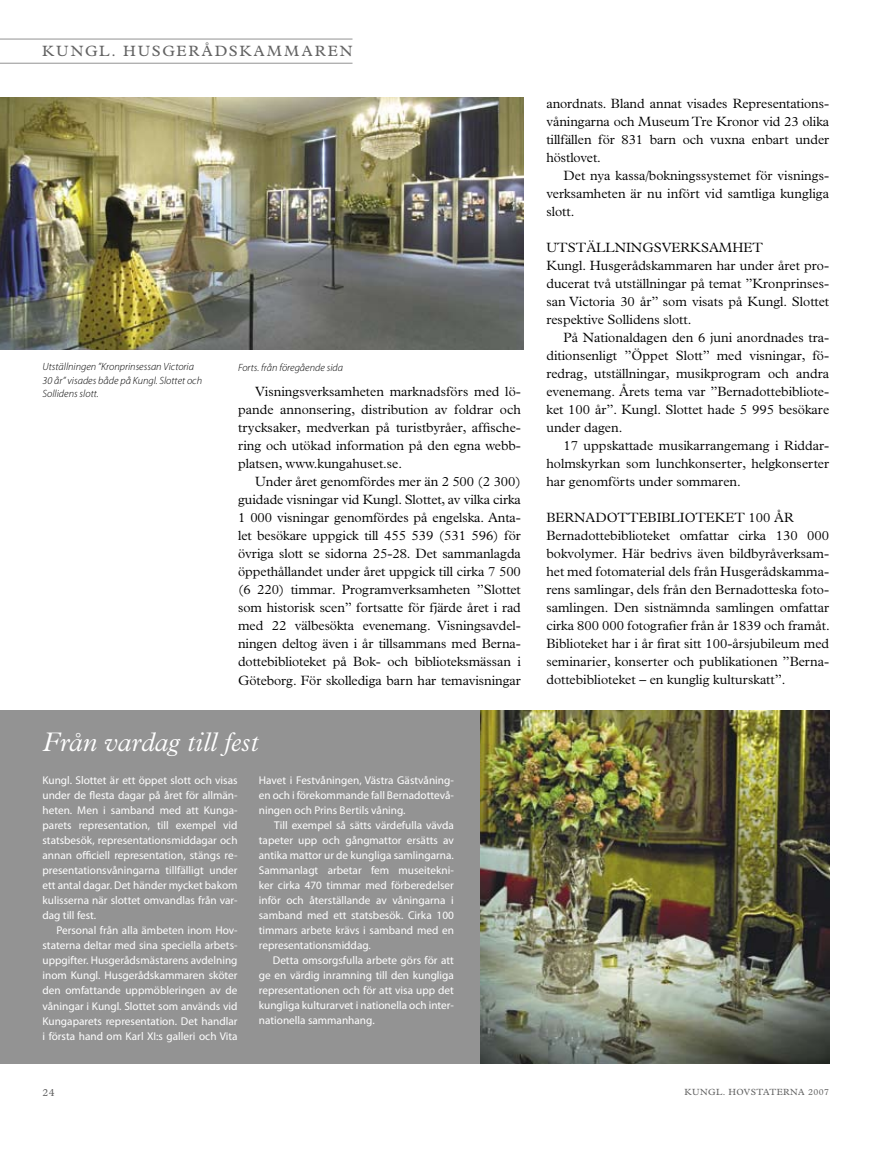
<style>
.page{position:relative;width:893px;height:1149px;background:#fff}
.page>*{position:absolute;margin:0;border:0;box-sizing:border-box;transform-origin:0 0}
.t1{font:italic 300 27px "Plantin";color:#fff}
.t2{font:15px "Plantin";letter-spacing:.125em;color:#636363}
.t3{font:300 13.5px/18px "Plantin";color:#000;text-align:justify}
.t4{font:11.25px/15px "Myriad Pro";color:#fff;text-align:justify}
.t5{font:italic 300 10.5px/13.5px "Myriad Pro";color:#000}
.t6{font:10.5px "Plantin";color:#636363}
.t7{font:9px "Plantin";letter-spacing:.05em;color:#636363}
</style>
<div class="page">
<div style="left:0;top:710px;width:829px;height:353px;background:#939393"></div>
<img style="left:0;top:98px;width:523px;height:251px">
<hr style="left:0;top:39px;width:352px;height:1px;background:#939393">
<hr style="left:0;top:63px;width:352px;height:1px;background:#939393">
<img style="left:480px;top:710px;width:349px;height:353px">
<p class="t2" style="left:42px;top:43px;width:312px">KUNGL. HUSGERÅDSKAMMAREN</p>
<p class="t5" style="left:43px;top:360px;width:153px">Utställningen ”Kronprinsessan Victoria</p>
<p class="t5" style="left:238px;top:360px;width:106px">Forts. från föregående sida</p>
<p class="t5" style="left:43px;top:373px;width:161px">30 år” visades både på Kungl. Slottet och<br>Sollidens slott.</p>
<p class="t3" style="left:238px;top:383px;width:284px;text-indent:17px">Visningsverksamheten marknadsförs med lö&shy;pande annonsering, distribution av foldrar och trycksaker, medverkan på turistbyråer, affische&shy;ring och utökad information på den egna webb&shy;platsen, www.kungahuset.se.</p>
<p class="t3" style="left:238px;top:473px;width:284px;text-indent:17px">Under året genomfördes mer än 2 500 (2 300) guidade visningar vid Kungl. Slottet, av vilka cirka 1 000 visningar genomfördes på engelska. Anta&shy;let besökare uppgick till 455 539 (531 596) för övriga slott se sidorna 25-28. Det sammanlagda öppethållandet under året uppgick till cirka 7 500 (6 220) timmar. Programverksamheten ”Slottet som historisk scen” fortsatte för fjärde året i rad med 22 välbesökta evenemang. Visningsavdel&shy;ningen deltog även i år tillsammans med Berna&shy;dottebiblioteket på Bok- och biblioteksmässan i Göteborg. För skollediga barn har temavisningar</p>
<h1 class="t1" style="left:43px;top:726px;width:217px">Från vardag till fest</h1>
<p class="t4" style="left:43px;top:772px;width:197px">Kungl. Slottet är ett öppet slott och visas under de flesta dagar på året för allmän&shy;heten. Men i samband med att Kunga&shy;parets representation, till exempel vid statsbesök, representationsmiddagar och annan officiell representation, stängs re&shy;presentationsvåningarna tillfälligt under ett antal dagar. Det händer mycket bakom kulisserna när slottet omvandlas från var&shy;dag till fest.</p>
<p class="t4" style="left:43px;top:922px;width:197px;text-indent:14px">Personal från alla ämbeten inom Hov&shy;staterna deltar med sina speciella arbets&shy;uppgifter. Husgerådsmästarens avdelning inom Kungl. Husgerådskammaren sköter den omfattande uppmöbleringen av de våningar i Kungl. Slottet som används vid Kungaparets representation. Det handlar i första hand om Karl XI:s galleri och Vita</p>
<p class="t4" style="left:259px;top:772px;width:197px">Havet i Festvåningen, Västra Gästvåning&shy;en och i förekommande fall Bernadottevå&shy;ningen och Prins Bertils våning.</p>
<p class="t4" style="left:259px;top:817px;width:197px;text-indent:15px">Till exempel så sätts värdefulla vävda tapeter upp och gångmattor ersätts av antika mattor ur de kungliga samlingarna.<br>Sammanlagt arbetar fem museitekni&shy;ker cirka 470 timmar med förberedelser inför och återställande av våningarna i samband med ett statsbesök. Cirka 100 timmars arbete krävs i samband med en representationsmiddag.</p>
<p class="t4" style="left:259px;top:952px;width:197px;text-indent:14px">Detta omsorgsfulla arbete görs för att ge en värdig inramning till den kungliga representationen och för att visa upp det kungliga kulturarvet i nationella och inter&shy;nationella sammanhang.</p>
<p class="t3" style="left:546px;top:94px;width:284px">anordnats. Bland annat visades Representations&shy;våningarna och Museum Tre Kronor vid 23 olika tillfällen för 831 barn och vuxna enbart under höstlovet.</p>
<p class="t3" style="left:546px;top:166px;width:284px;text-indent:17px">Det nya kassa/bokningssystemet för visnings&shy;verksamheten är nu infört vid samtliga kungliga slott.</p>
<p class="t3" style="left:546px;top:238px;width:284px;text-align:left">UTSTÄLLNINGSVERKSAMHET<br>Kungl. Husgerådskammaren har under året pro&shy;ducerat två utställningar på temat ”Kronprinses&shy;san Victoria 30 år” som visats på Kungl. Slottet respektive Sollidens slott.</p>
<p class="t3" style="left:546px;top:328px;width:284px;text-indent:17px">På Nationaldagen den 6 juni anordnades tra&shy;ditionsenligt ”Öppet Slott” med visningar, fö&shy;redrag, utställningar, musikprogram och andra evenemang. Årets tema var ”Bernadottebibliote&shy;ket 100 år”. Kungl. Slottet hade 5 995 besökare under dagen.</p>
<p class="t3" style="left:546px;top:436px;width:284px;text-indent:17px">17 uppskattade musikarrangemang i Riddar&shy;holmskyrkan som lunchkonserter, helgkonserter har genomförts under sommaren.</p>
<p class="t3" style="left:546px;top:508px;width:285px;text-align:left">BERNADOTTEBIBLIOTEKET 100 ÅR Bernadottebiblioteket omfattar cirka 130 000 bokvolymer. Här bedrivs även bildbyråverksam&shy;het med fotomaterial dels från Husgerådskamma&shy;rens samlingar, dels från den Bernadotteska foto&shy;samlingen. Den sistnämnda samlingen omfattar cirka 800 000 fotografier från år 1839 och framåt.<br>Biblioteket har i år firat sitt 100-årsjubileum med seminarier, konserter och publikationen ”Berna&shy;dottebiblioteket – en kunglig kulturskatt”.</p>
<p class="t6" style="left:43px;top:1085px;width:14px">24</p>
<p class="t7" style="left:685px;top:1086px;width:146px">KUNGL. HOVSTATERNA 2007</p>
</div>
